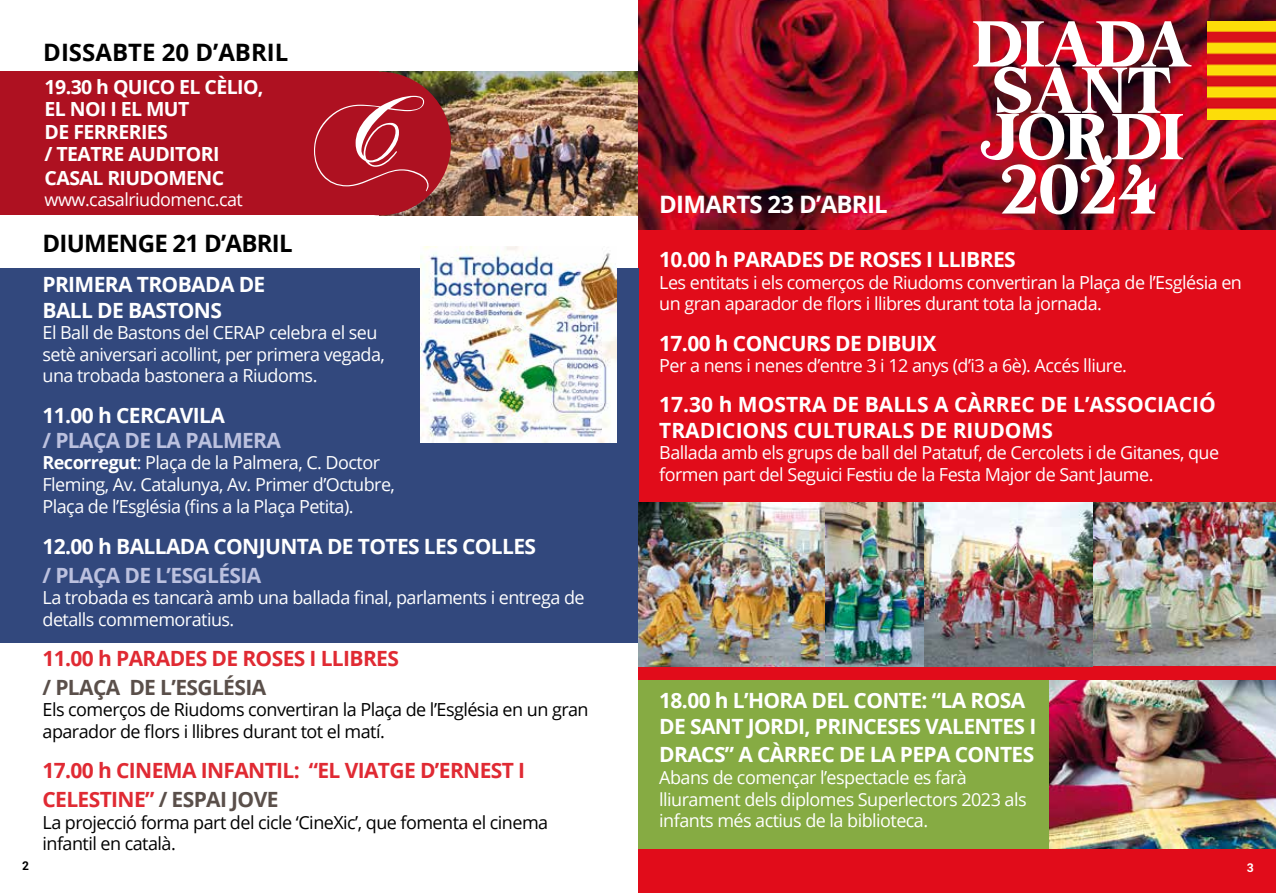
<style>
.page{position:relative;width:1276px;height:893px;background:#fff}
.page>*{position:absolute;margin:0;border:0;box-sizing:border-box;transform-origin:0 0}
.t1{font:700 24px "Open Sans";letter-spacing:-.015em;color:#000}
.t2{font:700 24px "Open Sans";letter-spacing:-.03em;color:#fff}
.t3{font:700 21px/25.2px "Open Sans";letter-spacing:-.03em;color:#fff}
.t4{font:700 21px/28.8px "Open Sans";letter-spacing:-.03em;color:#e02a33}
.t5{font:700 21px/25.2px "Open Sans";color:#fff}
.t6{font:700 21px "Open Sans";letter-spacing:-.03em;color:#bcc1df}
.t7{font:700 21px "Open Sans";letter-spacing:-.03em;color:#5a4f4a}
.t8{font:700 19.5px/22.8px "Open Sans";letter-spacing:-.03em;color:#fff}
.t9{font:18px/21.6px "Open Sans";letter-spacing:-.03em;color:#fff}
.t10{font:18px/21.6px "Open Sans";letter-spacing:-.03em;color:#000}
.t11{font:700 12px "Roboto";color:#000}
.t12{font:700 12px "Roboto";color:#fff}
.s1{font-weight:700}
.s2{color:#5a4f4a}
</style>
<div class="page">
<div style="left:638px;top:0;width:638px;height:893px;background:#e10c1a"></div>
<img style="left:638px;top:0;width:638px;height:230px">
<div style="left:638px;top:681px;width:638px;height:168px;background:#86ab43"></div>
<img style="left:1049px;top:681px;width:227px;height:168px">
<div style="left:0;top:268px;width:638px;height:374px;background:#32487d"></div>
<div style="left:0;top:71px;width:638px;height:144px;background:#ae1121"></div>
<img style="left:380px;top:71px;width:258px;height:145px">
<div style="left:308px;top:72px;width:143px;height:143px;background:#ae1121;border-radius:50%"></div>
<svg style="left:314px;top:96px;width:114px;height:95px"></svg>
<img style="left:420px;top:247px;width:196px;height:196px">
<img style="left:638px;top:502px;width:286px;height:165px">
<img style="left:1092px;top:502px;width:184px;height:164px">
<img style="left:924px;top:502px;width:168px;height:165px">
<img style="left:973px;top:21px;width:218px;height:193px">
<img style="left:1208px;top:21px;width:68px;height:98px">
<h1 class="t1" style="left:43px;top:35px;width:247px">DISSABTE 20 D’ABRIL</h1>
<p class="t8" style="left:45px;top:75px;width:220px">19.30 h QUICO EL CÈLIO,<br>EL NOI I EL MUT<br>DE FERRERIES<br>/ TEATRE AUDITORI<br>CASAL RIUDOMENC</p>
<p class="t9" style="left:45px;top:189px;width:200px">www.casalriudomenc.cat</p>
<h1 class="t1" style="left:43px;top:227px;width:252px">DIUMENGE 21 D’ABRIL</h1>
<p class="t3" style="left:43px;top:272px;width:224px">PRIMERA TROBADA DE<br>BALL DE BASTONS</p>
<p class="t9" style="left:43px;top:321px;width:344px">El Ball de Bastons del CERAP celebra el seu setè aniversari acollint, per primera vegada, una trobada bastonera a Riudoms.</p>
<p class="t3" style="left:43px;top:402px;width:184px">11.00 h CERCAVILA</p>
<p class="t6" style="left:43px;top:425px;width:240px">/ PLAÇA DE LA PALMERA</p>
<p class="t9" style="left:43px;top:452px;width:354px"><span class="s1">Recorregut</span>: Plaça de la Palmera, C. Doctor<br>Fleming, Av. Catalunya, Av. Primer d’Octubre,<br>Plaça de l’Església (fins a la Plaça Petita).</p>
<p class="t3" style="left:43px;top:533px;width:495px">12.00 h BALLADA CONJUNTA DE TOTES LES COLLES</p>
<p class="t6" style="left:43px;top:560px;width:220px">/ PLAÇA DE L’ESGLÉSIA</p>
<p class="t9" style="left:43px;top:586px;width:543px">La trobada es tancarà amb una ballada final, parlaments i entrega de detalls commemoratius.</p>
<p class="t4" style="left:43px;top:643px;width:358px">11.00 h PARADES DE ROSES I LLIBRES</p>
<p class="t7" style="left:43px;top:672px;width:225px">/ PLAÇA DE L’ESGLÉSIA</p>
<p class="t10" style="left:43px;top:699px;width:547px">Els comerços de Riudoms convertiran la Plaça de l’Església en un gran aparador de flors i llibres durant tot el matí.</p>
<p class="t4" style="left:43px;top:756px;width:484px">17.00 h CINEMA INFANTIL: “EL VIATGE D’ERNEST I<br>CELESTINE” <span class="s2">/ ESPAI JOVE</span></p>
<p class="t10" style="left:43px;top:811px;width:507px">La projecció forma part del cicle ‘CineXic’, que fomenta el cinema infantil en català.</p>
<h1 class="t2" style="left:659px;top:188px;width:230px">DIMARTS 23 D’ABRIL</h1>
<p class="t3" style="left:659px;top:246px;width:358px">10.00 h PARADES DE ROSES I LLIBRES</p>
<p class="t9" style="left:659px;top:271px;width:584px">Les entitats i els comerços de Riudoms convertiran la Plaça de l’Església en un gran aparador de flors i llibres durant tota la jornada.</p>
<p class="t3" style="left:659px;top:330px;width:279px">17.00 h CONCURS DE DIBUIX</p>
<p class="t9" style="left:659px;top:354px;width:469px">Per a nens i nenes d’entre 3 i 12 anys (d’i3 a 6è). Accés lliure.</p>
<p class="t5" style="left:659px;top:392px;width:558px">17.30 h MOSTRA DE BALLS A CÀRREC DE L’ASSOCIACIÓ<br>TRADICIONS CULTURALS DE RIUDOMS</p>
<p class="t9" style="left:659px;top:441px;width:561px">Ballada amb els grups de ball del Patatuf, de Cercolets i de Gitanes, que formen part del Seguici Festiu de la Festa Major de Sant Jaume.</p>
<p class="t3" style="left:659px;top:688px;width:378px">18.00 h L’HORA DEL CONTE: “LA ROSA<br>DE SANT JORDI, PRINCESES VALENTES I</p>
<p class="t3" style="left:659px;top:742px;width:376px">DRACS” A CÀRREC DE LA PEPA CONTES</p>
<p class="t9" style="left:659px;top:766px;width:369px">Abans de començar l’espectacle es farà lliurament dels diplomes Superlectors 2023 als infants més actius de la biblioteca.</p>
<p class="t11" style="left:22px;top:857px;width:8px">2</p>
<p class="t12" style="left:1246px;top:859px;width:8px">3</p>
</div>
